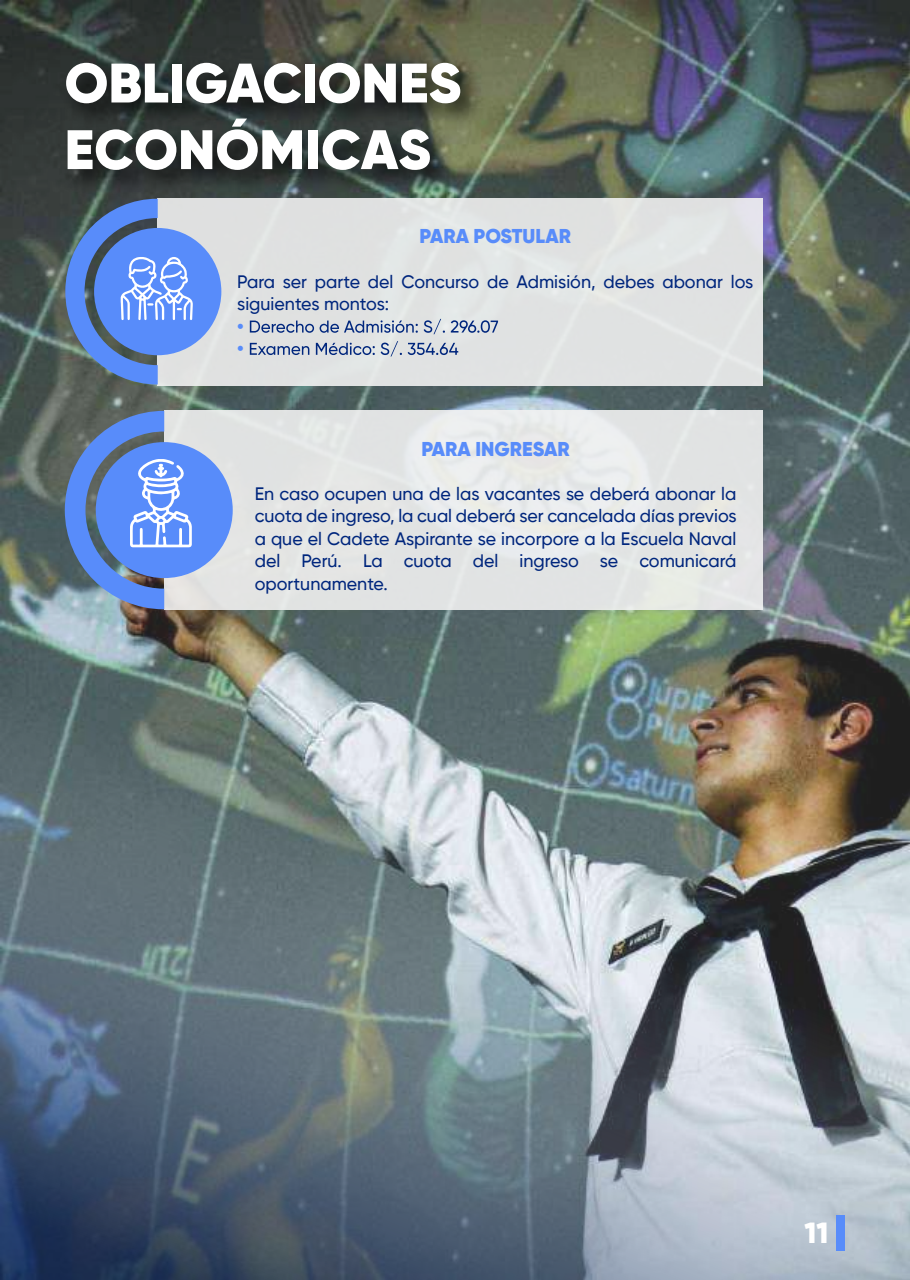
<style>
.page{position:relative;width:910px;height:1280px;background:#fff}
.page>*{position:absolute;margin:0;border:0;box-sizing:border-box;transform-origin:0 0}
.t1{font:900 55.5px/66.6px "Gilroy";color:#fff}
.t2{font:900 29.1px "Gilroy";color:#fff}
.t3{font:900 19.95px "Gilroy";color:#588cfa}
.t4{font:700 18.6px/22.2px "Gilroy";color:#588cfa}
.t5{font:500 18px/22.5px "Gilroy";color:#00267d;text-align:justify}
</style>
<div class="page">
<img style="left:0;top:0;width:910px;height:1280px">
<div style="left:837px;top:1215px;width:8px;height:36px;background:#588cfa"></div>
<div style="left:164px;top:411px;width:599px;height:199px;background:#e4e5e4"></div>
<div style="left:96px;top:442px;width:137px;height:136px;background:#588cfa;border-radius:50%"></div>
<svg style="left:65px;top:411px;width:127px;height:198px"></svg>
<div style="left:158px;top:199px;width:605px;height:187px;background:#e0e2e2"></div>
<div style="left:94px;top:228px;width:127px;height:127px;background:#588cfa;border-radius:50%"></div>
<svg style="left:65px;top:218px;width:128px;height:166px"></svg>
<svg style="left:250px;top:319px;width:248px;height:15px"></svg>
<svg style="left:250px;top:341px;width:208px;height:15px"></svg>
<img style="left:52px;top:43px;width:442px;height:175px">
<h1 class="t1" style="left:65px;top:50px;width:398px">OBLIGACIONES<br>ECONÓMICAS</h1>
<p class="t3" style="left:420px;top:223px;width:153px">PARA POSTULAR</p>
<p class="t5" style="left:237px;top:270px;width:518px">Para ser parte del Concurso de Admisión, debes abonar los siguientes montos:</p>
<p class="t4" style="left:237px;top:315px;width:8px">• •</p>
<p class="t3" style="left:421px;top:436px;width:150px">PARA INGRESAR</p>
<p class="t5" style="left:255px;top:482px;width:484px">En caso ocupen una de las vacantes se deberá abonar la cuota de ingreso, la cual deberá ser cancelada días previos a que el Cadete Aspirante se incorpore a la Escuela Naval del Perú. La cuota del ingreso se comunicará oportunamente.</p>
<h2 class="t2" style="left:804px;top:1214px;width:25px">11</h2>
</div>
